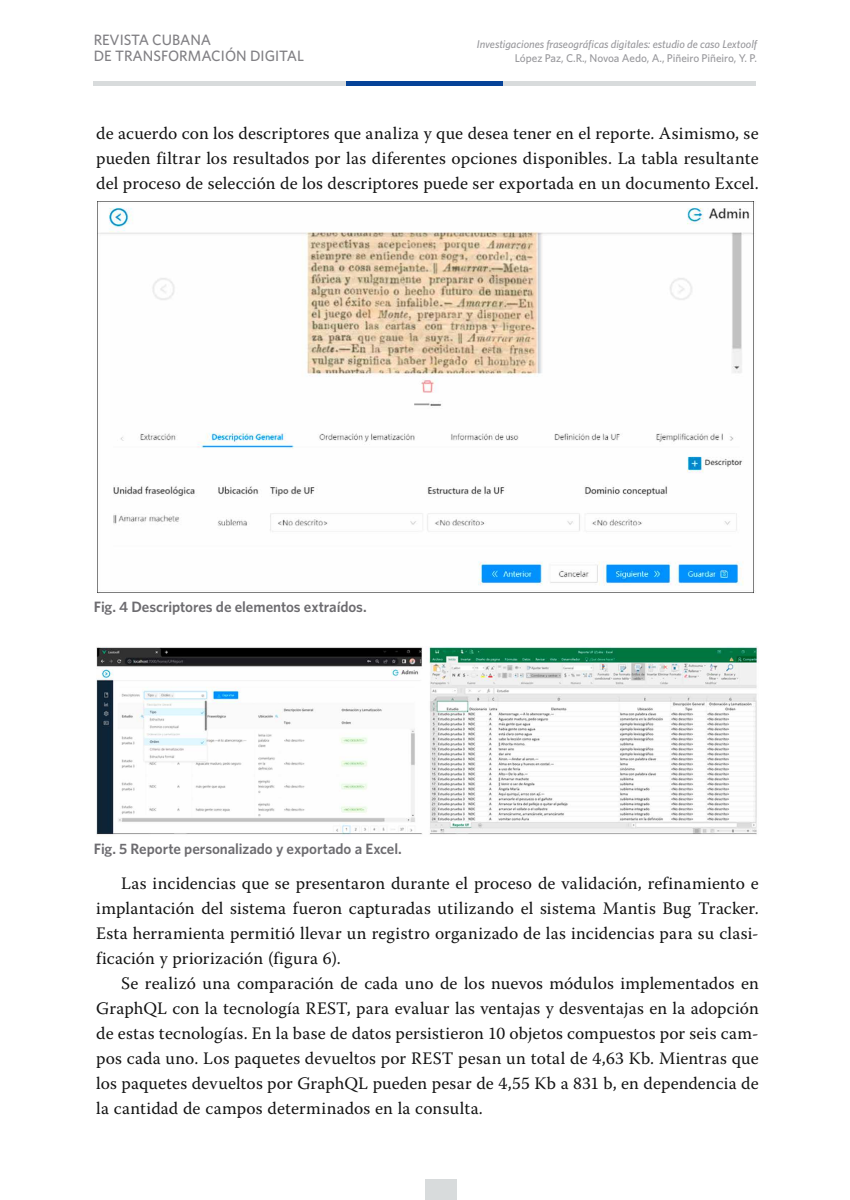
<style>
.page{position:relative;width:850px;height:1200px;background:#fff}
.page>*{position:absolute;margin:0;border:0;box-sizing:border-box;transform-origin:0 0}
.t1{font:17.5px/25px "Warnock Pro";letter-spacing:.01em;color:#131313;text-align:justify}
.t2{font:600 15px "Whitney";letter-spacing:-.005em;color:#6d6c70}
.t3{font:500 15px/16.2px "Whitney";color:#818084}
.t4{font:italic 500 11.25px "Whitney";letter-spacing:-.005em;color:#98989c}
.t5{font:500 11.25px "Whitney";letter-spacing:-.005em;color:#98989c}
</style>
<div class="page">
<div style="left:94px;top:81px;width:662px;height:5px;background:#d8dbdc"></div>
<div style="left:425px;top:1179px;width:31px;height:21px;background:#d8dbdc"></div>
<div style="left:409px;top:81px;width:32px;height:5px;background:#064398"></div>
<div style="left:378px;top:81px;width:31px;height:5px;background:#064398"></div>
<div style="left:472px;top:81px;width:31px;height:5px;background:#064398"></div>
<div style="left:347px;top:81px;width:31px;height:5px;background:#064398"></div>
<div style="left:441px;top:81px;width:31px;height:5px;background:#064398"></div>
<img style="left:97px;top:201px;width:658px;height:393px">
<img style="left:96px;top:646px;width:663px;height:189px">
<p class="t3" style="left:94px;top:31px;width:212px">REVISTA CUBANA<br>DE TRANSFORMACIÓN DIGITAL</p>
<p class="t4" style="left:477px;top:37px;width:282px">Investigaciones fraseográficas digitales: estudio de caso Lextoolf</p>
<p class="t5" style="left:515px;top:52px;width:244px">LÓPEZ PAZ, C.R., N OVOA AEDO, A., PIÑEIRO PIÑEIRO, Y. P.</p>
<p class="t1" style="left:96px;top:120px;width:664px">de acuerdo con los descriptores que analiza y que desea tener en el reporte. Asimismo, se pueden filtrar los resultados por las diferentes opciones disponibles. La tabla resultante del proceso de selección de los descriptores puede ser exportada en un documento Excel.</p>
<p class="t2" style="left:94px;top:598px;width:275px">Fig. 4 Descriptores de elementos extraídos.</p>
<p class="t2" style="left:94px;top:840px;width:310px">Fig. 5 Reporte personalizado y exportado a Excel.</p>
<p class="t1" style="left:96px;top:870px;width:664px;text-indent:25px">Las incidencias que se presentaron durante el proceso de validación, refinamiento e implantación del sistema fueron capturadas utilizando el sistema Mantis Bug Tracker.<br>Esta herramienta permitió llevar un registro organizado de las incidencias para su clasi&shy;ficación y priorización (figura 6).</p>
<p class="t1" style="left:96px;top:970px;width:664px;text-indent:25px">Se realizó una comparación de cada uno de los nuevos módulos implementados en GraphQL con la tecnología REST, para evaluar las ventajas y desventajas en la adopción de estas tecnologías. En la base de datos persistieron 10 objetos compuestos por seis cam&shy;pos cada uno. Los paquetes devueltos por REST pesan un total de 4,63 Kb. Mientras que los paquetes devueltos por GraphQL pueden pesar de 4,55 Kb a 831 b, en dependencia de la cantidad de campos determinados en la consulta.</p>
</div>
